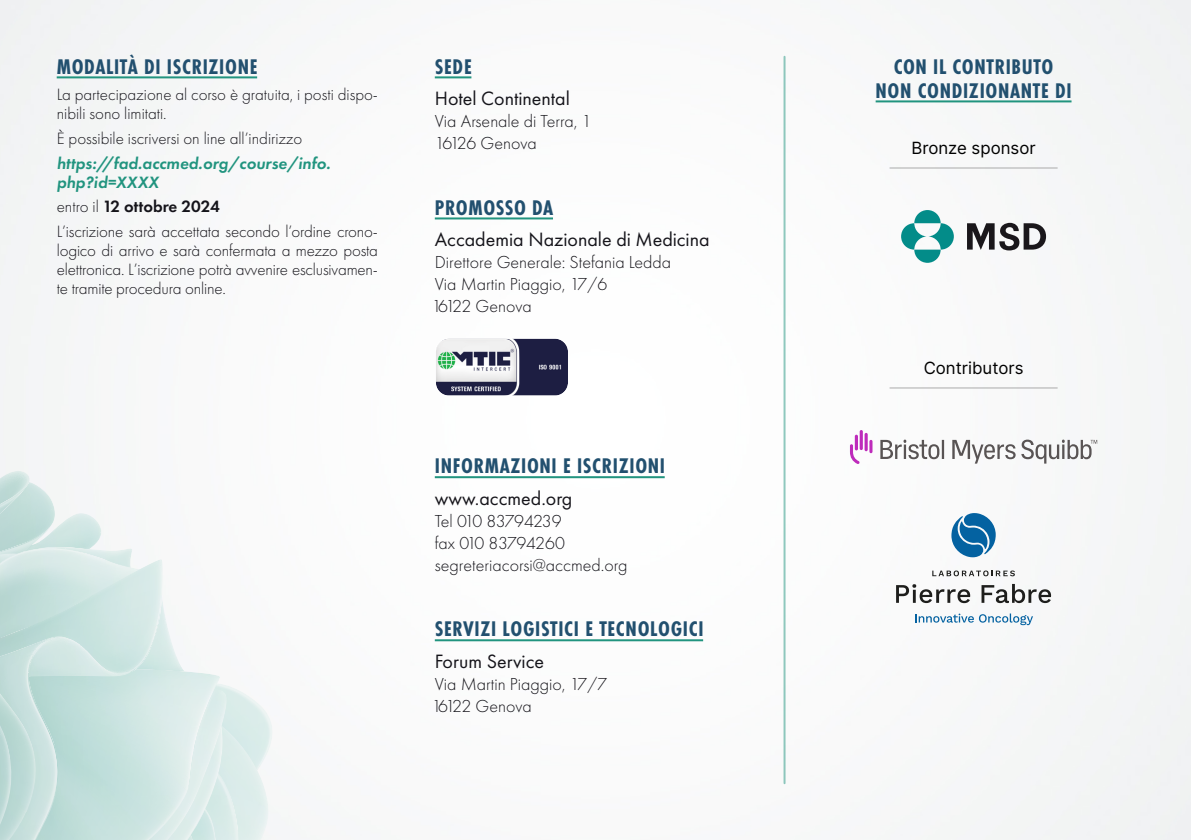
<style>
.page{position:relative;width:1191px;height:840px;background:#fff}
.page>*{position:absolute;margin:0;border:0;box-sizing:border-box;transform-origin:0 0}
.t1{font:700 22px/24px "Futura PT Cond";letter-spacing:.03em;color:#22506f;text-align:center}
.t2{font:20px "Futura PT";color:#15141a}
.t3{font:300 18px/22px "Futura PT";color:#15141a}
.t4{font:300 17px/19px "Futura PT";letter-spacing:-.01em;color:#15141a}
.t5{font:italic 600 17px/19px "Futura PT";color:#21947f}
.t6{font:16.8px "Inter";color:#000}
.s1{font-weight:600}
</style>
<div class="page">
<img style="left:0;top:0;width:1191px;height:839px">
<svg style="left:0;top:458px;width:272px;height:381px"></svg>
<hr style="left:783px;top:57px;width:2px;height:725px;background:#21947f">
<hr style="left:435px;top:76px;width:36px;height:2px;background:#21947f">
<hr style="left:435px;top:217px;width:118px;height:2px;background:#21947f">
<hr style="left:435px;top:476px;width:229px;height:2px;background:#21947f">
<hr style="left:435px;top:639px;width:268px;height:2px;background:#21947f">
<img style="left:436px;top:338px;width:132px;height:57px">
<div style="left:435px;top:337px;width:134px;height:59px;border:1px solid #fff;border-radius:14px"></div>
<hr style="left:57px;top:76px;width:200px;height:2px;background:#21947f">
<hr style="left:875px;top:100px;width:196px;height:2px;background:#21947f">
<hr style="left:889px;top:167px;width:168px;height:1px;background:#aaa">
<hr style="left:889px;top:387px;width:168px;height:1px;background:#aaa">
<svg style="left:880px;top:439px;width:217px;height:24px"></svg>
<svg style="left:850px;top:430px;width:22px;height:33px"></svg>
<svg style="left:914px;top:210px;width:26px;height:13px"></svg>
<svg style="left:914px;top:249px;width:26px;height:14px"></svg>
<svg style="left:901px;top:223px;width:25px;height:26px"></svg>
<svg style="left:928px;top:223px;width:25px;height:26px"></svg>
<svg style="left:967px;top:223px;width:79px;height:27px"></svg>
<svg style="left:951px;top:512px;width:44px;height:45px"></svg>
<svg style="left:896px;top:584px;width:74px;height:18px"></svg>
<svg style="left:981px;top:583px;width:70px;height:19px"></svg>
<svg style="left:932px;top:570px;width:83px;height:6px"></svg>
<svg style="left:915px;top:613px;width:118px;height:11px"></svg>
<p class="t1" style="left:57px;top:54px;width:202px">MODALITÀ DI ISCRIZIONE</p>
<p class="t4" style="left:57px;top:85px;width:323px">La partecipazione al corso è gratuita, i posti dispo&shy;nibili sono limitati.</p>
<p class="t4" style="left:57px;top:129px;width:247px">È possibile iscriversi on line all’indirizzo</p>
<p class="t5" style="left:57px;top:153px;width:275px">https://fad.accmed.org/course/info. php?id=XXXX</p>
<p class="t4" style="left:57px;top:194px;width:323px;line-height:24.6px">entro il <span class="s1">12 ottobre 2024<br></span>L’iscrizione sarà accettata secondo l’ordine crono-</p>
<p class="t4" style="left:57px;top:241px;width:323px;text-align:justify">logico di arrivo e sarà confermata a mezzo posta elettronica. L’iscrizione potrà avvenire esclusivamen&shy;te tramite procedura online.</p>
<p class="t1" style="left:435px;top:54px;width:38px">SEDE</p>
<p class="t2" style="left:435px;top:87px;width:137px">Hotel Continental</p>
<p class="t3" style="left:435px;top:110px;width:158px">Via Arsenale di Terra, 1<br>16126 Genova</p>
<p class="t1" style="left:435px;top:195px;width:120px">PROMOSSO DA</p>
<p class="t2" style="left:435px;top:228px;width:276px">Accademia Nazionale di Medicina</p>
<p class="t3" style="left:435px;top:251px;width:238px">Direttore Generale: Stefania Ledda<br>Via Martin Piaggio, 17/6<br>16122 Genova</p>
<p class="t1" style="left:435px;top:454px;width:232px">INFORMAZIONI E ISCRIZIONI</p>
<p class="t2" style="left:435px;top:486px;width:139px">www.accmed.org</p>
<p class="t3" style="left:435px;top:510px;width:194px">Tel 010 83794239<br>fax 010 83794260 segreteriacorsi@accmed.org</p>
<p class="t1" style="left:435px;top:616px;width:270px">SERVIZI LOGISTICI E TECNOLOGICI</p>
<p class="t2" style="left:435px;top:649px;width:111px">Forum Service</p>
<p class="t3" style="left:435px;top:673px;width:174px">Via Martin Piaggio, 17/7<br>16122 Genova</p>
<p class="t1" style="left:875px;top:54px;width:198px">CON IL CONTRIBUTO<br>NON CONDIZIONANTE DI</p>
<p class="t6" style="left:911px;top:136px;width:126px">Bronze sponsor</p>
<p class="t6" style="left:923px;top:355px;width:101px">Contributors</p>
</div>
